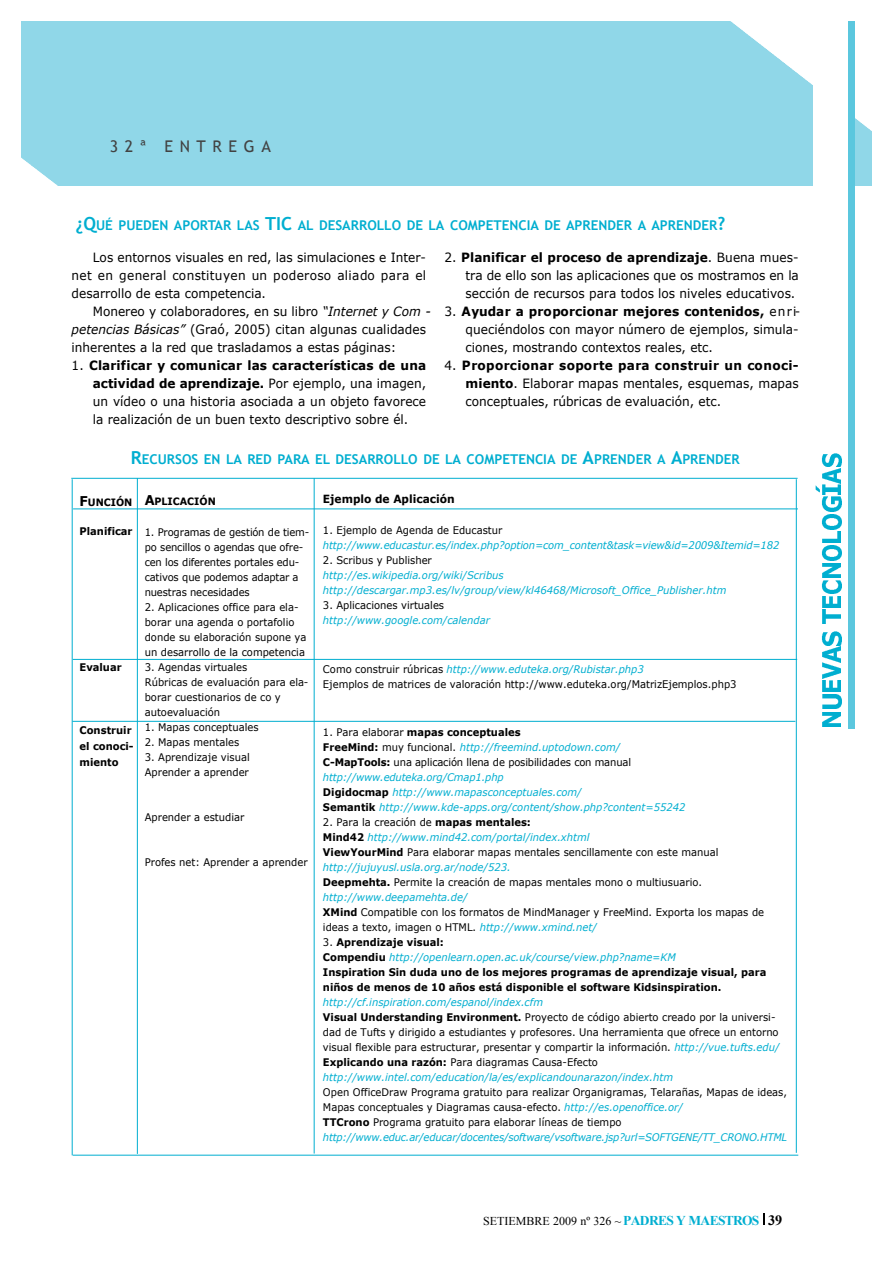
<style>
.page{position:relative;width:893px;height:1263px;background:#fff}
.page>*{position:absolute;margin:0;border:0;box-sizing:border-box;transform-origin:0 0}
.t1{font:16.05px "Trebuchet MS";letter-spacing:.415em;color:#424242}
.t2{font:700 13.5px "Trebuchet MS";color:#00aed0}
.t3{font:12.75px/18px "Verdana";color:#000;text-align:justify;scale:.95 1}
.t4{font:12px "Times New Roman";color:#000}
.t5{font:700 11.25px "Verdana";color:#000;scale:.95 1}
.t6{font:10.5px/15px "Verdana";color:#000;scale:.95 1}
.t7{font:italic 10.5px/15px "Verdana";color:#00aed0;scale:.95 1}
.t8{font:700 10.5px/15px "Verdana";color:#000;scale:.95 1}
.t9{font:700 10.05px "Verdana";color:#000;scale:.95 1}
.s1{font-size:18px}
.s2{font-style:italic}
.s3{font-weight:700}
.s4{font-size:13.5px}
.s5{font-style:italic;color:#00aed0}
.s6{font-style:normal;color:#000}
.s7{font-weight:700;font-style:normal;color:#000}
.s8{font-weight:400}
.s9{font-weight:400;font-style:italic;color:#00aed0}
.s10{font-weight:700;font-size:13.5px;color:#00aed0}
.s11{font-weight:700;font-size:14.25px}
</style>
<div class="page">
<div style="left:22px;top:22px;width:849px;height:164px;background:#90d7e8"></div>
<svg style="left:732px;top:22px;width:139px;height:131px"></svg>
<svg style="left:22px;top:158px;width:36px;height:28px"></svg>
<svg style="left:764px;top:1213px;width:1px;height:12px"></svg>
<div style="left:814px;top:22px;width:40px;height:707px;background:#fff"></div>
<img style="left:822px;top:712px;width:19px;height:14px">
<img style="left:822px;top:695px;width:19px;height:13px">
<img style="left:822px;top:680px;width:19px;height:11px">
<img style="left:822px;top:647px;width:19px;height:31px">
<img style="left:821px;top:632px;width:20px;height:13px">
<img style="left:822px;top:610px;width:19px;height:13px">
<img style="left:822px;top:596px;width:19px;height:11px">
<img style="left:821px;top:580px;width:20px;height:14px">
<img style="left:822px;top:564px;width:19px;height:14px">
<img style="left:821px;top:545px;width:20px;height:16px">
<img style="left:821px;top:514px;width:20px;height:28px">
<img style="left:821px;top:497px;width:20px;height:15px">
<img style="left:815px;top:454px;width:26px;height:40px">
<div style="left:848px;top:22px;width:6px;height:707px;background:#5bc7de"></div>
<hr style="left:72px;top:479px;width:1px;height:676px;background:#00aed0">
<hr style="left:796px;top:479px;width:1px;height:674px;background:#00aed0">
<hr style="left:71px;top:478px;width:726px;height:1px;background:#00aed0">
<hr style="left:73px;top:509px;width:725px;height:1px;background:#00aed0">
<hr style="left:73px;top:659px;width:724px;height:1px;background:#00aed0">
<hr style="left:72px;top:721px;width:723px;height:1px;background:#00aed0">
<hr style="left:73px;top:1155px;width:725px;height:1px;background:#00aed0">
<hr style="left:314px;top:478px;width:1px;height:675px;background:#00aed0">
<hr style="left:137px;top:478px;width:1px;height:676px;background:#00aed0">
<h1 class="t1" style="left:110px;top:136px;width:163px">32ª ENTREGA</h1>
<p class="t2" style="left:76px;top:218px;width:651px"><span class="s1">¿Q</span>UÉ PUEDEN APORTAR LAS <span class="s1">TIC</span> AL DESARROLLO DE LA COMPETENCIA DE APRENDER A APRENDER<span class="s1">?</span></p>
<p class="t3" style="left:72px;top:248px;width:375px;text-indent:21px">Los entornos visuales en red, las simulaciones e Inter&shy;net en general constituyen un poderoso aliado para el desarrollo de esta competencia.</p>
<p class="t3" style="left:72px;top:302px;width:380px;text-align:left;text-indent:21px">Monereo y colaboradores, en su libro <span class="s2">“Internet y Com - petencias Básicas”</span> (Graó, 2005) citan algunas cualidades inherentes a la red que trasladamos a estas páginas:</p>
<p class="t3" style="left:93px;top:356px;width:352px;text-indent:-21px">1. <span class="s3">Clarificar y comunicar las características de una actividad de aprendizaje.</span> Por ejemplo, una imagen, un vídeo o una historia asociada a un objeto favorece la realización de un buen texto descriptivo sobre él.</p>
<p class="t3" style="left:465px;top:248px;width:352px;text-indent:-21px">2. <span class="s3">Planificar el proceso de aprendizaje</span>. Buena mues&shy;tra de ello son las aplicaciones que os mostramos en la sección de recursos para todos los niveles educativos.</p>
<p class="t3" style="left:465px;top:302px;width:354px;text-align:left;text-indent:-21px">3. <span class="s3">Ayudar a proporcionar mejores contenidos,</span> e n r i&shy;queciéndolos con mayor número de ejemplos, simula&shy;ciones, mostrando contextos reales, etc.</p>
<p class="t3" style="left:465px;top:356px;width:352px;text-indent:-21px">4. <span class="s3">Proporcionar soporte para construir un conoci&shy;miento</span>. Elaborar mapas mentales, esquemas, mapas conceptuales, rúbricas de evaluación, etc.</p>
<p class="t2" style="left:131px;top:452px;width:610px"><span class="s1">R</span>ECURSOS EN LA RED PARA EL DESARROLLO DE LA COMPETENCIA DE <span class="s1">A</span>PRENDER A <span class="s1">A</span>PRENDER</p>
<p class="t9" style="left:80px;top:496px;width:57px"><span class="s4">F</span>UNCIÓN</p>
<p class="t8" style="left:80px;top:524px;width:57px">Planificar</p>
<p class="t8" style="left:80px;top:659px;width:46px">Evaluar</p>
<p class="t8" style="left:80px;top:722px;width:59px;line-height:15.9px">Construir el conoci&shy;miento</p>
<p class="t9" style="left:145px;top:495px;width:76px"><span class="s4">A</span>PLICACIÓN</p>
<p class="t6" style="left:145px;top:525px;width:175px">1. Programas de gestión de tiem&shy;po sencillos o agendas que ofre&shy;cen los diferentes portales edu&shy;cativos que podemos adaptar a nuestras necesidades</p>
<p class="t6" style="left:145px;top:600px;width:172px">2. Aplicaciones office para ela&shy;borar una agenda o portafolio donde su elaboración supone ya un desarrollo de la competencia</p>
<p class="t6" style="left:145px;top:660px;width:174px">3. Agendas virtuales<br>Rúbricas de evaluación para ela&shy;borar cuestionarios de co y autoevaluación</p>
<p class="t6" style="left:145px;top:719px;width:121px">1. Mapas conceptuales</p>
<p class="t6" style="left:145px;top:735px;width:101px">2. Mapas mentales</p>
<p class="t6" style="left:145px;top:750px;width:112px">3. Aprendizaje visual<br>Aprender a aprender</p>
<p class="t6" style="left:145px;top:809px;width:106px">Aprender a estudiar</p>
<p class="t6" style="left:145px;top:854px;width:173px">Profes net: Aprender a aprender</p>
<p class="t5" style="left:323px;top:492px;width:140px">Ejemplo de Aplicación</p>
<p class="t6" style="left:323px;top:522px;width:190px">1. Ejemplo de Agenda de Educastur</p>
<p class="t7" style="left:323px;top:537px;width:482px">h ttp ://w w w .e d u c a s tu r.e s /in d e x .p h p ? o p tio n = c o m _ c o n te n t&amp; ta s k = v ie w &amp; id = 2 0 0 9 &amp; Ite m id = 1 8 2</p>
<p class="t6" style="left:323px;top:552px;width:116px">2. Scribus y Publisher</p>
<p class="t7" style="left:323px;top:567px;width:426px">http://es.wikipedia.org/wiki/Scribus http://descargar.mp3.es/lv/group/view/kl46468/Microsoft_Office_Publisher.htm</p>
<p class="t6" style="left:323px;top:597px;width:129px">3. Aplicaciones virtuales</p>
<p class="t7" style="left:323px;top:612px;width:177px">http://www.google.com/calendar</p>
<p class="t6" style="left:323px;top:661px;width:437px">Como construir rúbricas <span class="s5">http://www.eduteka.org/Rubistar.php3<br></span>Ejemplos de matrices de valoración http://www.eduteka.org/MatrizEjemplos.php3</p>
<p class="t7" style="left:323px;top:725px;width:383px"><span class="s6">1. Para elaborar</span> <span class="s7">mapas conceptuales<br>FreeMind:</span> <span class="s6">muy funcional.</span> http://freemind.uptodown.com/<br><span class="s7">C -M a p T o o ls :</span> <span class="s6">una aplicación llena de posibilidades con manual<br></span>h ttp ://w w w .e d u te k a .o rg /C m a p 1 .p h p<br><span class="s7">Digidocmap</span> http://www.mapasconceptuales.com/<br><span class="s7">Semantik</span> http://www.kde-apps.org/content/show.php?content=55242</p>
<p class="t6" style="left:323px;top:815px;width:466px">2. Para la creación de <span class="s3">mapas mentales:<br>Mind42</span> <span class="s5">http://www.mind42.com/portal/index.xhtml<br></span><span class="s3">ViewYourMind</span> Para elaborar mapas mentales sencillamente con este manual <span class="s5">http://jujuyusl.usla.org.ar/node/523.<br></span><span class="s3">Deepmehta.</span> Permite la creación de mapas mentales mono o multiusuario. <span class="s5">http://www.deepamehta.de/<br></span><span class="s3">XMind</span> Compatible con los formatos de MindManager y FreeMind. Exporta los mapas de ideas a texto, imagen o HTML. <span class="s5">http://www.xmind.net/</span></p>
<p class="t8" style="left:323px;top:934px;width:468px"><span class="s8">3.</span> Aprendizaje visual:<br>Compendiu <span class="s9">http://openlearn.open.ac.uk/course/view.php?name=KM<br></span>Inspiration Sin duda uno de los mejores programas de aprendizaje visual, para niños de menos de 10 años está disponible el software Kidsinspiration.</p>
<p class="t6" style="left:323px;top:995px;width:482px"><span class="s5">http://cf.inspiration.com/espanol/index.cfm<br></span><span class="s3">Visual Understanding Environment.</span> Proyecto de código abierto creado por la universi&shy;dad de Tufts y dirigido a estudiantes y profesores. Una herramienta que ofrece un entorno visual flexible para estructurar, presentar y compartir la información. <span class="s5">http://vue.tufts.edu/ </span><span class="s3">Explicando una razón:</span> Para diagramas Causa-Efecto <span class="s5">http://www.intel.com/education/la/es/explicandounarazon/index.htm</span></p>
<p class="t6" style="left:323px;top:1085px;width:490px">Open OfficeDraw Programa gratuito para realizar Organigramas, Telarañas, Mapas de ideas, Mapas conceptuales y Diagramas causa-efecto. <span class="s5">http://es.openoffice.or/<br></span><span class="s3">TTCrono</span> Programa gratuito para elaborar líneas de tiempo<br><span class="s5">h ttp ://w w w .e d u c.a r/e d u ca r/d o ce n te s/so ftw a re /v so ftw a re .jsp ? u rl= S O F T G E N E /T T _ C R O N O .H T M L</span></p>
<p class="t4" style="left:483px;top:1214px;width:301px">SETIEMBRE 2009 nº 326 ~ <span class="s10">PADRES Y MAESTROS</span> <span class="s11">39</span></p>
</div>
